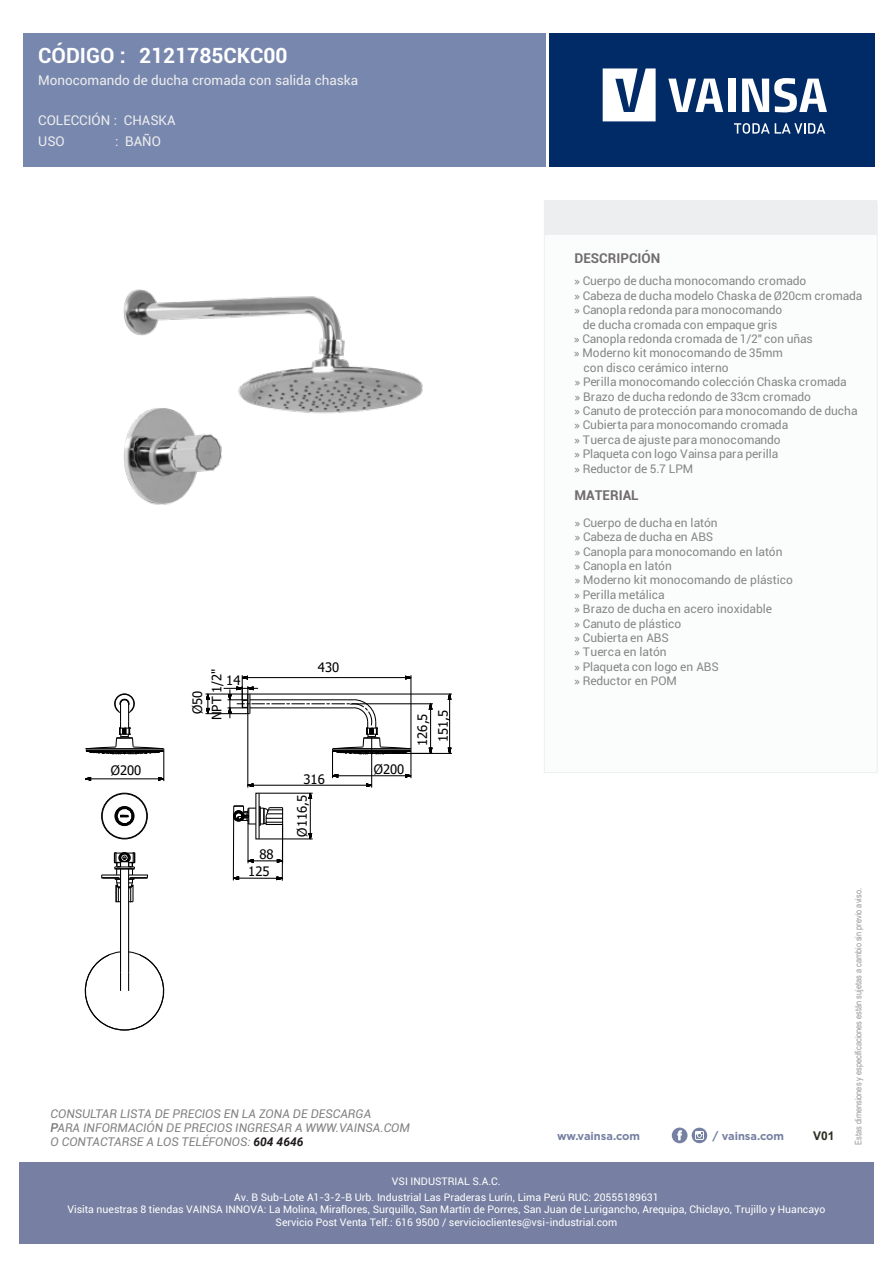
<style>
.page{position:relative;width:893px;height:1263px;background:#fff}
.page>*{position:absolute;margin:0;border:0;box-sizing:border-box;transform-origin:0 0}
.t1{font:700 21px "Roboto";color:#fff}
.t2{font:13.5px "Roboto";color:#edeeef}
.t3{font:700 13.5px "Roboto";color:#716d6e}
.t4{font:700 13.5px "Roboto";color:#726d6e}
.t5{font:13.05px "Tahoma";color:#000}
.t6{font:12px/14.4px "Roboto";letter-spacing:-.005em;color:#878787}
.t7{font:italic 12px/14.4px "Roboto";color:#828282}
.t8{font:700 12px "Arial";color:#2e2d22}
.t9{font:700 11.1px "Gotham";color:#7680a3}
.t10{font:10.5px/12.6px "Roboto";color:#fff;text-align:center}
.t11{font:9px "Arial Narrow";color:#97989d}
.s1{font-weight:700;color:#1e1a1c}
</style>
<div class="page">
<div style="left:544px;top:201px;width:333px;height:571px;background:#fbfcfc"></div>
<div style="left:544px;top:201px;width:333px;height:34px;background:#edeeef"></div>
<div style="left:23px;top:34px;width:522px;height:133px;background:#7887ad"></div>
<div style="left:549px;top:34px;width:326px;height:133px;background:#002b66"></div>
<svg style="left:603px;top:68px;width:53px;height:53px"></svg>
<svg style="left:668px;top:79px;width:55px;height:33px"></svg>
<div style="left:728px;top:79px;width:7px;height:33px;background:#fff"></div>
<svg style="left:742px;top:78px;width:85px;height:34px"></svg>
<svg style="left:734px;top:123px;width:91px;height:11px"></svg>
<div style="left:19px;top:1162px;width:854px;height:81px;background:#7780a2"></div>
<svg style="left:672px;top:1127px;width:35px;height:16px"></svg>
<div style="left:101px;top:793px;width:47px;height:46px;border:1px solid #000;border-radius:50%"></div>
<div style="left:114px;top:806px;width:21px;height:20px;border:1px solid #000;border-radius:50%"></div>
<svg style="left:115px;top:806px;width:19px;height:20px"></svg>
<svg style="left:85px;top:693px;width:80px;height:65px"></svg>
<hr style="left:259px;top:794px;width:1px;height:44px;background:#000">
<hr style="left:128px;top:869px;width:1px;height:104px;background:#000">
<hr style="left:120px;top:869px;width:1px;height:104px;background:#000">
<svg style="left:84px;top:951px;width:81px;height:80px"></svg>
<svg style="left:101px;top:852px;width:47px;height:51px"></svg>
<hr style="left:163px;top:751px;width:1px;height:30px;background:#000">
<hr style="left:91px;top:778px;width:68px;height:1px;background:#000">
<svg style="left:85px;top:777px;width:7px;height:4px"></svg>
<svg style="left:157px;top:776px;width:8px;height:5px"></svg>
<hr style="left:372px;top:753px;width:80px;height:1px;background:#000">
<hr style="left:249px;top:693px;width:203px;height:1px;background:#000">
<hr style="left:449px;top:699px;width:1px;height:49px;background:#000">
<svg style="left:447px;top:747px;width:5px;height:7px"></svg>
<svg style="left:447px;top:693px;width:5px;height:7px"></svg>
<hr style="left:233px;top:816px;width:1px;height:64px;background:#000">
<hr style="left:282px;top:824px;width:1px;height:57px;background:#000">
<hr style="left:239px;top:877px;width:38px;height:2px;background:#000">
<svg style="left:232px;top:875px;width:8px;height:5px"></svg>
<svg style="left:276px;top:876px;width:7px;height:5px"></svg>
<hr style="left:258px;top:838px;width:55px;height:1px;background:#000">
<hr style="left:310px;top:798px;width:1px;height:36px;background:#000">
<svg style="left:308px;top:832px;width:5px;height:8px"></svg>
<hr style="left:205px;top:693px;width:43px;height:1px;background:#000">
<hr style="left:205px;top:713px;width:43px;height:1px;background:#000">
<svg style="left:205px;top:693px;width:5px;height:22px"></svg>
<hr style="left:247px;top:823px;width:2px;height:40px;background:#000">
<svg style="left:247px;top:858px;width:37px;height:5px"></svg>
<svg style="left:224px;top:675px;width:214px;height:151px"></svg>
<img style="left:123px;top:289px;width:300px;height:216px">
<h1 class="t1" style="left:38px;top:41px;width:251px">CÓDIGO : 2121785CKC00</h1>
<p class="t2" style="left:38px;top:71px;width:322px">Monocomando de ducha cromada con salida chaska</p>
<p class="t2" style="left:38px;top:110px;width:139px">COLECCIÓN : CHASKA</p>
<p class="t2" style="left:38px;top:132px;width:28px">USO</p>
<p class="t2" style="left:115px;top:132px;width:47px">: BAÑO</p>
<p class="t5" style="left:111px;top:761px;width:32px">Ø200</p>
<p class="t5" style="left:189px;top:714px;width:25px;rotate:-90deg">Ø50</p>
<p class="t5" style="left:208px;top:720px;width:53px;rotate:-90deg">NPT 1/2"</p>
<p class="t5" style="left:226px;top:671px;width:16px">14</p>
<p class="t5" style="left:259px;top:845px;width:16px">88</p>
<p class="t5" style="left:248px;top:862px;width:23px">125</p>
<p class="t5" style="left:318px;top:659px;width:23px">430</p>
<p class="t5" style="left:303px;top:771px;width:23px">316</p>
<p class="t5" style="left:293px;top:836px;width:43px;rotate:-90deg">Ø116,5</p>
<p class="t5" style="left:374px;top:761px;width:32px">Ø200</p>
<p class="t5" style="left:414px;top:746px;width:34px;rotate:-90deg">126,5</p>
<p class="t5" style="left:434px;top:742px;width:34px;rotate:-90deg">151,5</p>
<p class="t7" style="left:51px;top:1105px;width:361px">CONSULTAR LISTA DE PRECIOS EN LA ZONA DE DESCARGA<br>PARA INFORMACIÓN DE PRECIOS INGRESAR A WWW.VAINSA.COM<br>O CONTACTARSE A LOS TELÉFONOS: <span class="s1">604 4646</span></p>
<p class="t10" style="left:392px;top:1174px;width:110px">VSI INDUSTRIAL S.A.C.</p>
<p class="t3" style="left:574px;top:249px;width:87px">DESCRIPCIÓN</p>
<p class="t6" style="left:574px;top:273px;width:233px">» Cuerpo de ducha monocomando cromado</p>
<p class="t6" style="left:574px;top:288px;width:290px">» Cabeza de ducha modelo Chaska de Ø20cm cromada</p>
<p class="t6" style="left:574px;top:302px;width:210px">» Canopla redonda para monocomando</p>
<p class="t6" style="left:583px;top:317px;width:196px">de ducha cromada con empaque gris</p>
<p class="t6" style="left:574px;top:331px;width:240px">» Canopla redonda cromada de 1/2" con uñas</p>
<p class="t6" style="left:574px;top:345px;width:211px">» Moderno kit monocomando de 35mm</p>
<p class="t6" style="left:583px;top:360px;width:147px">con disco cerámico interno</p>
<p class="t6" style="left:574px;top:374px;width:274px">» Perilla monocomando colección Chaska cromada</p>
<p class="t6" style="left:574px;top:389px;width:238px">» Brazo de ducha redondo de 33cm cromado</p>
<p class="t6" style="left:574px;top:403px;width:285px">» Canuto de protección para monocomando de ducha</p>
<p class="t6" style="left:574px;top:417px;width:216px">» Cubierta para monocomando cromada</p>
<p class="t6" style="left:574px;top:432px;width:208px">» Tuerca de ajuste para monocomando</p>
<p class="t6" style="left:574px;top:446px;width:206px">» Plaqueta con logo Vainsa para perilla</p>
<p class="t6" style="left:574px;top:461px;width:121px">» Reductor de 5.7 LPM</p>
<p class="t4" style="left:574px;top:486px;width:66px">MATERIAL</p>
<p class="t6" style="left:574px;top:515px;width:220px">» Cuerpo de ducha en latón<br>» Cabeza de ducha en ABS<br>» Canopla para monocomando en latón<br>» Canopla en latón<br>» Moderno kit monocomando de plástico » Perilla metálica<br>» Brazo de ducha en acero inoxidable<br>» Canuto de plástico<br>» Cubierta en ABS<br>» Tuerca en latón<br>» Plaqueta con logo en ABS<br>» Reductor en POM</p>
<p class="t9" style="left:557px;top:1128px;width:85px">ww.vainsa.com</p>
<p class="t9" style="left:712px;top:1128px;width:73px">/ vainsa.com</p>
<p class="t8" style="left:813px;top:1127px;width:23px">V01</p>
<p class="t11" style="left:852px;top:1145px;width:258px;rotate:-90deg">Estas dimensiones y especificaciones están sujetas a cambio sin previo aviso.</p>
<p class="t10" style="left:67px;top:1190px;width:759px">Av. B Sub-Lote A1-3-2-B Urb. Industrial Las Praderas Lurín, Lima Perú RUC: 20555189631<br>Visita nuestras 8 tiendas VAINSA INNOVA: La Molina, Miraflores, Surquillo, San Martín de Porres, San Juan de Lurigancho, Arequipa, Chiclayo, Trujillo y Huancayo<br>Servicio Post Venta Telf.: 616 9500 / servicioclientes@vsi-industrial.com</p>
</div>
